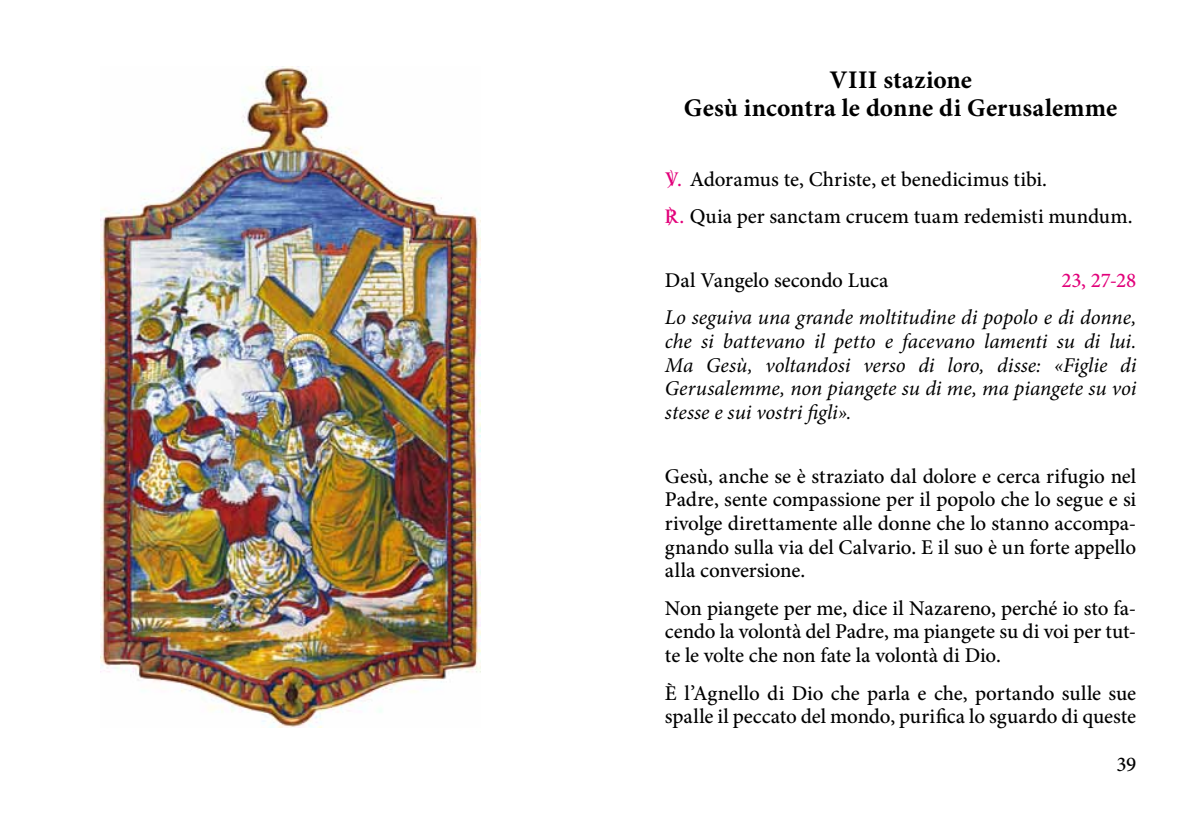
<style>
.page{position:relative;width:1191px;height:834px;background:#fff}
.page>*{position:absolute;margin:0;border:0;box-sizing:border-box;transform-origin:0 0}
.t1{font:700 25.38px/28px "Minion Pro";letter-spacing:.01em;color:#000;text-align:center}
.t2{font:500 21px/23.6px "Minion Pro";letter-spacing:-.005em;color:#000}
.t3{font:italic 21px/23.6px "Minion Pro";letter-spacing:-.005em;color:#000;text-align:justify}
.t4{font:500 21px "Minion Pro";color:#e2007a}
.s1{font-family:"tipovati";font-weight:400;color:#e2007a}
.s2{color:#e2007a}
</style>
<div class="page">
<img style="left:100px;top:67px;width:380px;height:660px">
<p class="t1" style="left:684px;top:65px;width:435px">VIII stazione<br>Gesù incontra le donne di Gerusalemme</p>
<p class="t2" style="left:665px;top:160px;width:469px;line-height:37.4px"><span class="s1">D</span><span class="s2">.</span> Adoramus te, Christe, et benedicimus tibi.<br><span class="s1">C</span><span class="s2">.</span> Quia per sanctam crucem tuam redemisti mundum.</p>
<p class="t2" style="left:665px;top:268px;width:225px">Dal Vangelo secondo Luca</p>
<p class="t4" style="left:1061px;top:266px;width:76px">23, 27-28</p>
<p class="t3" style="left:665px;top:306px;width:473px">Lo seguiva una grande moltitudine di popolo e di donne, che si battevano il petto e facevano lamenti su di lui.<br>Ma Gesù, voltandosi verso di loro, disse: «Figlie di Gerusalemme, non piangete su di me, ma piangete su voi stesse e sui vostri figli».</p>
<p class="t2" style="left:665px;top:464px;width:473px;text-align:justify">Gesù, anche se è straziato dal dolore e cerca rifugio nel Padre, sente compassione per il popolo che lo segue e si rivolge direttamente alle donne che lo stanno accompa&shy;gnando sulla via del Calvario. E il suo è un forte appello alla conversione.</p>
<p class="t2" style="left:665px;top:596px;width:473px;text-align:justify">Non piangete per me, dice il Nazareno, perché io sto fa&shy;cendo la volontà del Padre, ma piangete su di voi per tut&shy;te le volte che non fate la volontà di Dio.</p>
<p class="t2" style="left:665px;top:681px;width:473px">È l’Agnello di Dio che parla e che, portando sulle sue spalle il peccato del mondo, purifica lo sguardo di queste</p>
<p class="t2" style="left:1116px;top:752px;width:21px">39</p>
</div>
